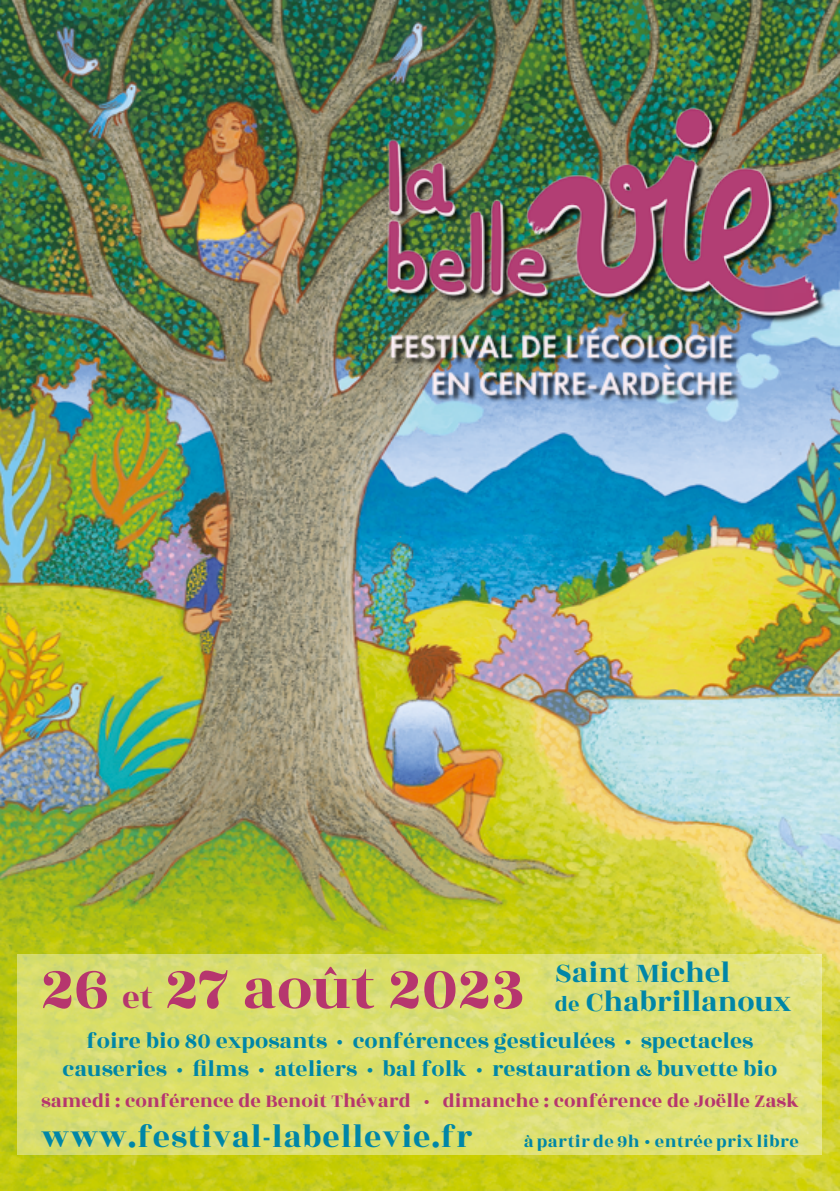
<style>
.page{position:relative;width:840px;height:1191px;background:#fff}
.page>*{position:absolute;margin:0;border:0;box-sizing:border-box;transform-origin:0 0}
.t1{font:63.2px "Rozha One";color:#b6366e}
.t2{font:33.8px "Rozha One";letter-spacing:.025em;color:#0086a7}
.t3{font:30.6px/28.6px "Rozha One";color:#0086a7}
.t4{font:23.4px/28.2px "Rozha One";color:#0086a7;text-align:center}
.t5{font:20.4px "Rozha One";color:#b6366e}
.t6{font:18.4px "Rozha One";letter-spacing:.025em;color:#0086a7}
.s1{font-size:22.4px}
.s2{font-size:34.6px}
.s3{font-size:18.4px}
.s4{font-size:20.4px}
</style>
<div class="page">
<img style="left:0;top:0;width:839px;height:1191px">
<svg style="left:18px;top:954px;width:803px;height:200px;background:#dbdf72"></svg>
<div style="left:390px;top:111px;width:437px;height:291px;background:#000;opacity:.8"></div>
<img style="left:381px;top:104px;width:440px;height:292px">
<img style="left:380px;top:102px;width:440px;height:217px">
<h3 class="t3" style="left:554px;top:959px;width:238px">Saint Michel<br><span class="s1">de</span> Chabrillanoux</h3>
<h1 class="t1" style="left:41px;top:945px;width:485px">26 <span class="s2">et</span> 27 août 2023</h1>
<p class="t4" style="left:63px;top:1027px;width:715px">foire bio 80 exposants · conférences gesticulées · spectacles causeries · films · ateliers · bal folk · restauration <span class="s3">&amp;</span> buvette bio</p>
<p class="t5" style="left:41px;top:1086px;width:758px">samedi : conférence de Benoît Thévard · dimanche : conférence de Joëlle Zask</p>
<h2 class="t2" style="left:41px;top:1113px;width:433px">www.festival-labellevie.fr</h2>
<p class="t6" style="left:523px;top:1128px;width:276px">à partir de 9h <span class="s4">·</span> entrée prix libre</p>
</div>
